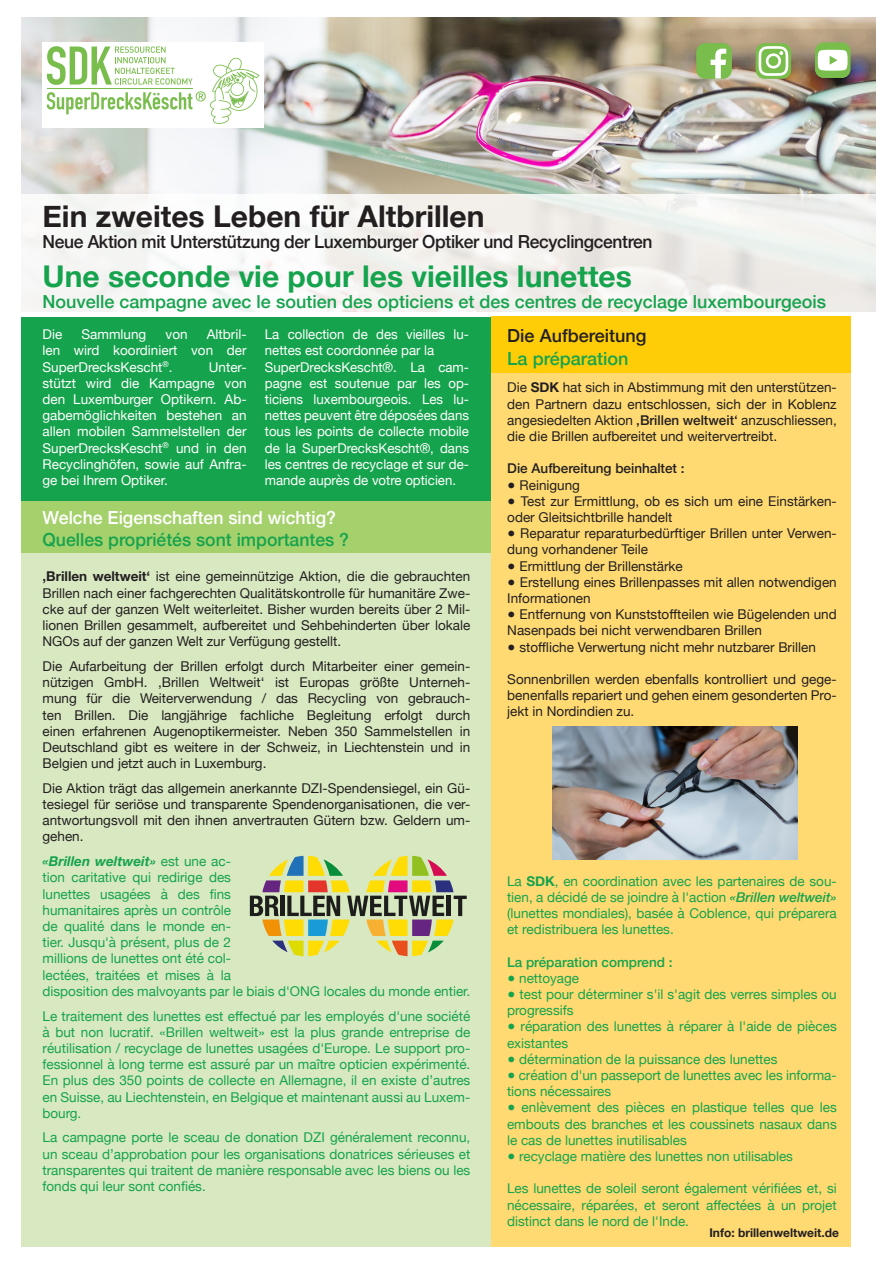
<style>
.page{position:relative;width:893px;height:1263px;background:#fff}
.page>*{position:absolute;margin:0;border:0;box-sizing:border-box;transform-origin:0 0}
.t1{font:700 30px "Helvetica Neue";color:#16a34d}
.t2{font:700 30px "Helvetica Neue";color:#231f20}
.t3{font:500 18px "Helvetica Neue";color:#16a34d}
.t4{font:500 18px "Helvetica Neue";letter-spacing:-.02em;color:#231f20}
.t5{font:500 18px "Helvetica Neue";color:#fff}
.t6{font:500 18px "Helvetica Neue";color:#231f20}
.t7{font:13.5px/16.2px "Helvetica Neue";color:#231f20;text-align:justify}
.t8{font:13.5px/16.2px "Helvetica Neue";color:#16a34d;text-align:justify}
.t9{font:13.5px/16.2px "Helvetica Neue";color:#fff;text-align:justify}
.t10{font:500 13.5px "Helvetica Neue";color:#231f20}
.t11{font:500 13.5px "Helvetica Neue";color:#16a34d}
.t12{font:700 12px "Helvetica Neue";color:#231f20}
.s1{font-weight:700}
.s2{font-weight:500}
.s3{font-weight:700;font-style:italic}
.s4{font-weight:500;font-style:italic}
</style>
<div class="page">
<img style="left:21px;top:18px;width:855px;height:177px">
<svg style="left:21px;top:195px;width:855px;height:117px;fill:#f4f4f1"></svg>
<div style="left:21px;top:317px;width:470px;height:187px;background:#16a34d"></div>
<div style="left:21px;top:552px;width:470px;height:695px;background:#d8e9c1"></div>
<div style="left:21px;top:501px;width:470px;height:51px;background:#a5d16d"></div>
<div style="left:43px;top:43px;width:221px;height:85px;background:#fff"></div>
<svg style="left:47px;top:46px;width:212px;height:78px"></svg>
<svg style="left:756px;top:43px;width:35px;height:36px"></svg>
<svg style="left:696px;top:43px;width:36px;height:36px"></svg>
<svg style="left:815px;top:43px;width:35px;height:35px"></svg>
<svg style="left:250px;top:856px;width:217px;height:100px"></svg>
<div style="left:491px;top:316px;width:359px;height:57px;background:#fecd08"></div>
<div style="left:491px;top:373px;width:359px;height:874px;background:#ffda73"></div>
<img style="left:553px;top:726px;width:245px;height:133px">
<p class="t2" style="left:43px;top:193px;width:444px">Ein zweites Leben für Altbrillen</p>
<p class="t4" style="left:43px;top:227px;width:612px">Neue Aktion mit Unterstützung der Luxemburger Optiker und Recyclingcentren</p>
<p class="t1" style="left:43px;top:252px;width:591px">Une seconde vie pour les vieilles lunettes</p>
<p class="t3" style="left:43px;top:287px;width:785px">Nouvelle campagne avec le soutien des opticiens et des centres de recyclage luxembourgeois</p>
<p class="t9" style="left:43px;top:327px;width:21px">Die</p>
<p class="t9" style="left:82px;top:327px;width:66px">Sammlung</p>
<p class="t9" style="left:166px;top:327px;width:24px">von</p>
<p class="t6" style="left:507px;top:321px;width:141px">Die Aufbereitung</p>
<p class="t3" style="left:507px;top:344px;width:123px">La préparation</p>
<p class="t7" style="left:507px;top:380px;width:331px">Die <span class="s1">SDK</span> hat sich in Abstimmung mit den unterstützen&shy;den Partnern dazu entschlossen, sich der in Koblenz angesiedelten Aktion <span class="s2">‚Brillen weltweit‘</span> anzuschliessen, die die Brillen aufbereitet und weitervertreibt.</p>
<p class="t10" style="left:507px;top:458px;width:179px">Die Aufbereitung beinhaltet :</p>
<p class="t7" style="left:507px;top:477px;width:74px">● Reinigung</p>
<p class="t7" style="left:507px;top:494px;width:331px">● Test zur Ermittlung, ob es sich um eine Einstärken&shy;oder Gleitsichtbrille handelt</p>
<p class="t7" style="left:507px;top:526px;width:331px">● Reparatur reparaturbedürftiger Brillen unter Verwen&shy;dung vorhandener Teile</p>
<p class="t7" style="left:507px;top:558px;width:177px">● Ermittlung der Brillenstärke</p>
<p class="t7" style="left:507px;top:575px;width:331px">● Erstellung eines Brillenpasses mit allen notwendigen<br>Informationen</p>
<p class="t7" style="left:507px;top:607px;width:331px">● Entfernung von Kunststoffteilen wie Bügelenden und<br>Nasenpads bei nicht verwendbaren Brillen</p>
<p class="t7" style="left:507px;top:639px;width:310px">● stoffliche Verwertung nicht mehr nutzbarer Brillen</p>
<p class="t7" style="left:507px;top:672px;width:331px">Sonnenbrillen werden ebenfalls kontrolliert und gege&shy;benenfalls repariert und gehen einem gesonderten Pro&shy;jekt in Nordindien zu.</p>
<p class="t9" style="left:265px;top:327px;width:206px">La collection de des vieilles lu&shy;nettes est coordonnée par la</p>
<p class="t9" style="left:265px;top:359px;width:206px">SuperDrecksKescht®. La cam&shy;pagne est soutenue par les op&shy;ticiens luxembourgeois. Les lu&shy;nettes peuvent être déposées dans tous les points de collecte mobile de la SuperDrecksKescht®, dans les centres de recyclage et sur de&shy;mande auprès de votre opticien.</p>
<p class="t5" style="left:43px;top:503px;width:295px">Welche Eigenschaften sind wichtig?</p>
<p class="t3" style="left:43px;top:525px;width:308px">Quelles propriétés sont importantes ?</p>
<p class="t7" style="left:43px;top:569px;width:429px"><span class="s1">‚Brillen weltweit‘</span> ist eine gemeinnützige Aktion, die die gebrauchten Brillen nach einer fachgerechten Qualitätskontrolle für humanitäre Zwe&shy;cke auf der ganzen Welt weiterleitet. Bisher wurden bereits über 2 Mil&shy;lionen Brillen gesammelt, aufbereitet und Sehbehinderten über lokale NGOs auf der ganzen Welt zur Verfügung gestellt.</p>
<p class="t7" style="left:43px;top:659px;width:429px">Die Aufarbeitung der Brillen erfolgt durch Mitarbeiter einer gemein&shy;nützigen GmbH. ‚Brillen Weltweit‘ ist Europas größte Unterneh&shy;mung für die Weiterverwendung / das Recycling von gebrauch&shy;ten Brillen. Die langjährige fachliche Begleitung erfolgt durch einen erfahrenen Augenoptikermeister. Neben 350 Sammelstellen in Deutschland gibt es weitere in der Schweiz, in Liechtenstein und in Belgien und jetzt auch in Luxemburg.</p>
<p class="t7" style="left:43px;top:781px;width:429px">Die Aktion trägt das allgemein anerkannte DZI-Spendensiegel, ein Gü&shy;tesiegel für seriöse und transparente Spendenorganisationen, die ver&shy;antwortungsvoll mit den ihnen anvertrauten Gütern bzw. Geldern um&shy;gehen.</p>
<p class="t8" style="left:43px;top:854px;width:429px;text-align:left"><span class="s3">«Brillen weltweit»</span> est une ac-<br>tion caritative qui redirige des<br>lunettes usagées à des fins<br>humanitaires après un contrôle<br>de qualité dans le monde en-<br>tier. Jusqu'à présent, plus de 2<br>millions de lunettes ont été col-<br>lectées, traitées et mises à la<br>disposition des malvoyants par le biais d'ONG locales du monde entier.</p>
<p class="t8" style="left:43px;top:1008px;width:429px">Le traitement des lunettes est effectué par les employés d'une société à but non lucratif. «Brillen weltweit» est la plus grande entreprise de réutilisation / recyclage de lunettes usagées d'Europe. Le support pro&shy;fessionnel à long terme est assuré par un maître opticien expérimenté.<br>En plus des 350 points de collecte en Allemagne, il en existe d’autres en Suisse, au Liechtenstein, en Belgique et maintenant aussi au Luxem&shy;bourg.</p>
<p class="t8" style="left:43px;top:1130px;width:429px">La campagne porte le sceau de donation DZI généralement reconnu, un sceau d’approbation pour les organisations donatrices sérieuses et transparentes qui traitent de manière responsable avec les biens ou les fonds qui leur sont confiés.</p>
<p class="t9" style="left:43px;top:327px;width:206px;text-indent:164px">Altbril&shy;len wird koordiniert von der SuperDrecksKescht<sup>®</sup>.</p>
<p class="t9" style="left:43px;top:359px;width:206px;text-indent:166px">Unter&shy;stützt wird die Kampagne von den Luxemburger Optikern. Ab&shy;gabemöglichkeiten bestehen an allen mobilen Sammelstellen der SuperDrecksKescht<sup>®</sup> und in den Recyclinghöfen, sowie auf Anfra&shy;ge bei Ihrem Optiker.</p>
<p class="t8" style="left:507px;top:873px;width:331px">La <span class="s1">SDK</span>, en coordination avec les partenaires de sou&shy;tien, a décidé de se joindre à l'action <span class="s4">«Brillen weltweit» </span>(lunettes mondiales), basée à Coblence, qui préparera et redistribuera les lunettes.</p>
<p class="t11" style="left:507px;top:951px;width:167px">La préparation comprend :</p>
<p class="t8" style="left:507px;top:971px;width:74px">● nettoyage</p>
<p class="t8" style="left:507px;top:987px;width:331px">● test pour déterminer s'il s'agit des verres simples ou progressifs</p>
<p class="t8" style="left:507px;top:1019px;width:331px">● réparation des lunettes à réparer à l'aide de pièces existantes</p>
<p class="t8" style="left:507px;top:1052px;width:272px">● détermination de la puissance des lunettes</p>
<p class="t8" style="left:507px;top:1068px;width:331px">● création d'un passeport de lunettes avec les informa&shy;tions nécessaires</p>
<p class="t8" style="left:507px;top:1100px;width:331px">● enlèvement des pièces en plastique telles que les embouts des branches et les coussinets nasaux dans le cas de lunettes inutilisables</p>
<p class="t8" style="left:507px;top:1149px;width:287px">● recyclage matière des lunettes non utilisables</p>
<p class="t8" style="left:507px;top:1181px;width:331px">Les lunettes de soleil seront également vérifiées et, si nécessaire, réparées, et seront affectées à un projet distinct dans le nord de l'Inde.</p>
<p class="t12" style="left:709px;top:1224px;width:131px">Info: brillenweltweit.de</p>
</div>
